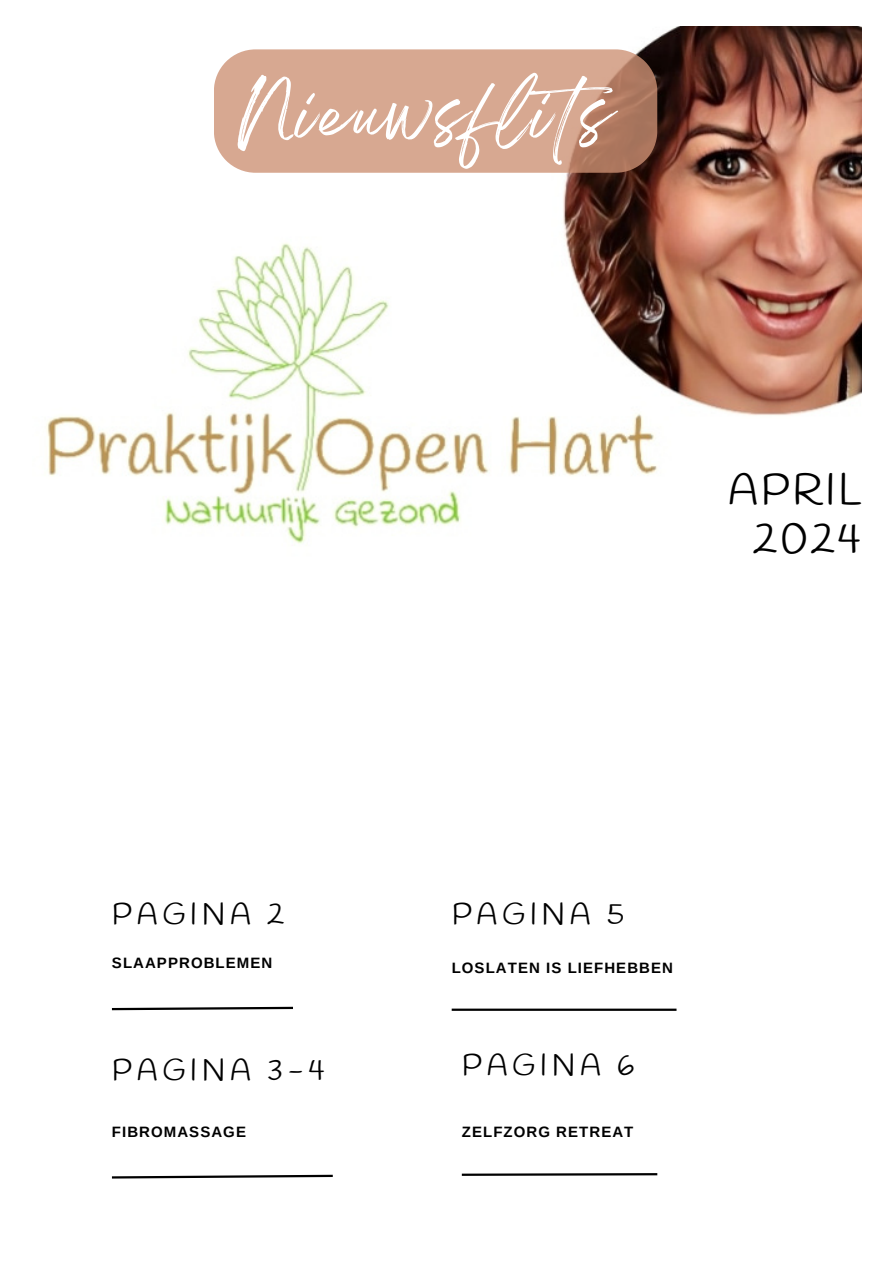
<style>
.page{position:relative;width:894px;height:1264px;background:#fff}
.page>*{position:absolute;margin:0;border:0;box-sizing:border-box;transform-origin:0 0}
.t1{font:60px "Breathing";letter-spacing:.055em;color:#fff}
.t2{font:43.5px/49.5px "Handlee";letter-spacing:.055em;color:#000;text-align:center}
.t3{font:30.3px "Handlee";letter-spacing:.15em;color:#000}
.t4{font:700 15px "Arimo";letter-spacing:.07em;color:#000}
</style>
<div class="page">
<img style="left:46px;top:27px;width:814px;height:517px">
<svg style="left:214px;top:49px;width:443px;height:124px;fill:#d7a891"></svg>
<svg style="left:111px;top:1006px;width:182px;height:5px"></svg>
<svg style="left:461px;top:1173px;width:197px;height:3px"></svg>
<svg style="left:111px;top:1174px;width:222px;height:5px"></svg>
<hr style="left:451px;top:1008px;width:225px;height:2px;background:#000">
<h2 class="t1" style="left:238px;top:96px;width:403px">Nieuwsflits</h2>
<h1 class="t2" style="left:728px;top:467px;width:134px">APRIL<br>2024</h1>
<p class="t3" style="left:112px;top:896px;width:174px">PAGINA 2</p>
<p class="t3" style="left:451px;top:896px;width:174px">PAGINA 5</p>
<p class="t4" style="left:112px;top:954px;width:162px">SLAAPPROBLEMEN</p>
<h3 class="t4" style="left:451px;top:959px;width:223px">LOSLATEN IS LIEFHEBBEN</h3>
<h3 class="t3" style="left:112px;top:1051px;width:214px">PAGINA 3-4</h3>
<h3 class="t3" style="left:461px;top:1047px;width:174px">PAGINA 6</h3>
<h3 class="t4" style="left:112px;top:1123px;width:135px">FIBROMASSAGE</h3>
<p class="t4" style="left:461px;top:1123px;width:173px">ZELFZORG RETREAT</p>
</div>
